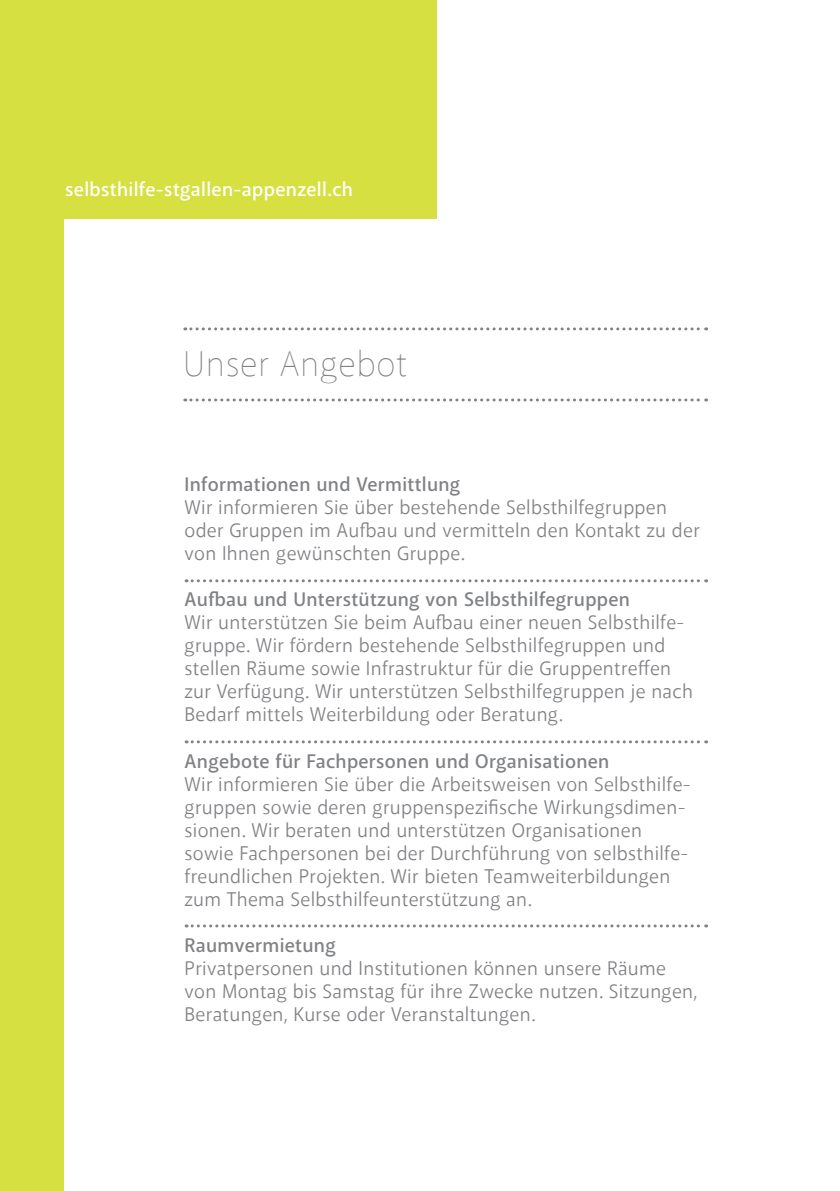
<style>
.page{position:relative;width:840px;height:1191px;background:#fff}
.page>*{position:absolute;margin:0;border:0;box-sizing:border-box;transform-origin:0 0}
.t1{font:100 36px "Akagi";letter-spacing:.015em;color:#808285}
.t2{font:20px/23px "Akagi";letter-spacing:.015em;color:#808285}
.t3{font:600 20px "Akagi";letter-spacing:.015em;color:#808285}
.t4{font:600 20px "Akagi";letter-spacing:.015em;color:#fff}
</style>
<div class="page">
<div style="left:0;top:0;width:436px;height:1191px;background:#d6e040"></div>
<div style="left:65px;top:219px;width:641px;height:972px;background:#fff"></div>
<svg style="left:185px;top:327px;width:521px;height:3px"></svg>
<svg style="left:185px;top:398px;width:521px;height:3px"></svg>
<svg style="left:186px;top:579px;width:520px;height:3px"></svg>
<svg style="left:186px;top:740px;width:520px;height:3px"></svg>
<svg style="left:186px;top:924px;width:520px;height:3px"></svg>
<p class="t4" style="left:65px;top:177px;width:289px">selbsthilfe-stgallen-appenzell.ch</p>
<h1 class="t1" style="left:183px;top:342px;width:225px">Unser Angebot</h1>
<p class="t3" style="left:184px;top:472px;width:277px">Informationen und Vermittlung</p>
<p class="t2" style="left:184px;top:496px;width:516px">Wir informieren Sie über bestehende Selbsthilfegruppen oder Gruppen im Aufbau und vermitteln den Kontakt zu der von Ihnen gewünschten Gruppe.</p>
<p class="t3" style="left:184px;top:587px;width:446px">Aufbau und Unterstützung von Selbsthilfegruppen</p>
<p class="t2" style="left:184px;top:611px;width:509px">Wir unterstützen Sie beim Aufbau einer neuen Selbsthilfe&shy;gruppe. Wir fördern bestehende Selbsthilfegruppen und stellen Räume sowie Infrastruktur für die Gruppentreffen zur Verfügung. Wir unterstützen Selbsthilfegruppen je nach Bedarf mittels Weiterbildung oder Beratung.</p>
<p class="t3" style="left:184px;top:748px;width:426px">Angebote für Fachpersonen und Organisationen</p>
<p class="t2" style="left:184px;top:772px;width:507px">Wir informieren Sie über die Arbeitsweisen von Selbsthilfe&shy;gruppen sowie deren gruppenspezifische Wirkungsdimen&shy;sionen. Wir beraten und unterstützen Organisationen sowie Fachpersonen bei der Durchführung von selbsthilfe&shy;freundlichen Projekten. Wir bieten Teamweiterbildungen zum Thema Selbsthilfeunterstützung an.</p>
<p class="t3" style="left:184px;top:932px;width:153px">Raumvermietung</p>
<p class="t2" style="left:184px;top:956px;width:514px">Privatpersonen und Institutionen können unsere Räume von Montag bis Samstag für ihre Zwecke nutzen. Sitzungen,<br>Beratungen, Kurse oder Veranstaltungen.</p>
</div>
